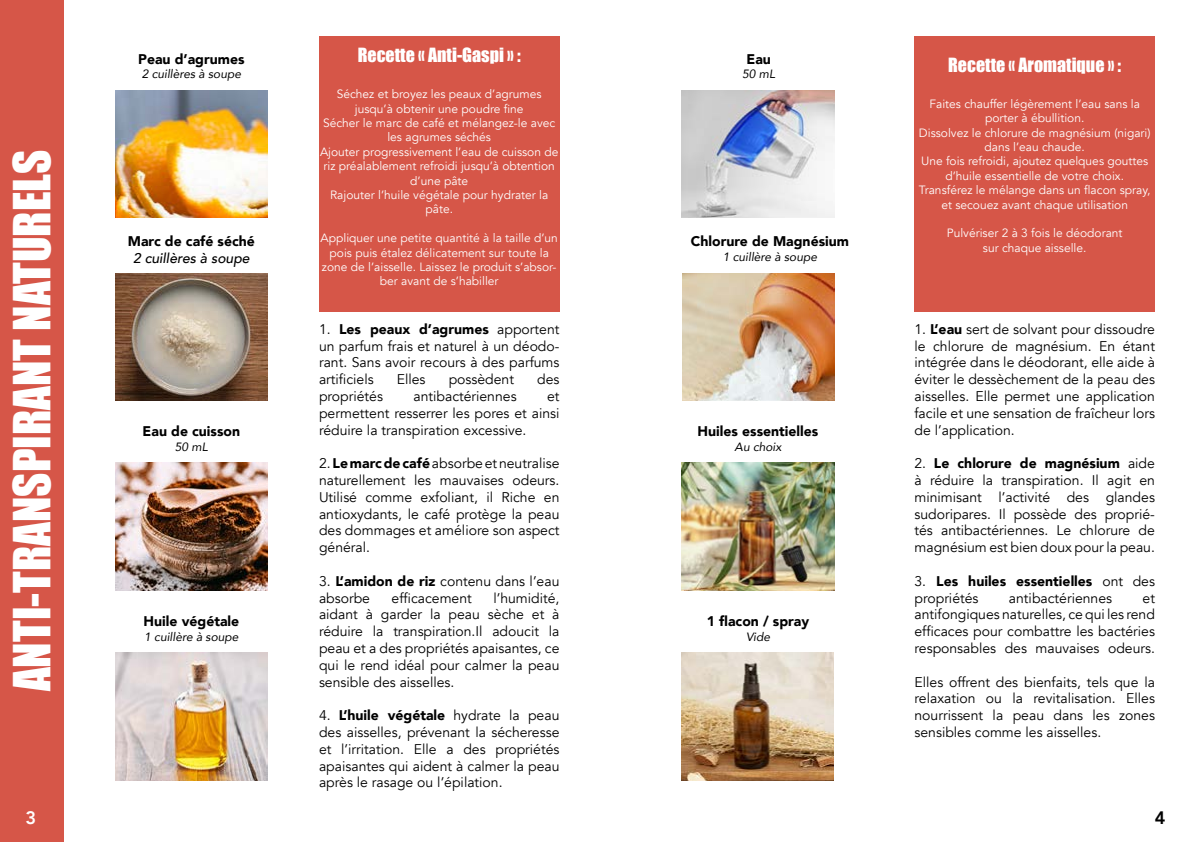
<style>
.page{position:relative;width:1191px;height:842px;background:#fff}
.page>*{position:absolute;margin:0;border:0;box-sizing:border-box;transform-origin:0 0}
.t1{font:47px "Impact";color:#fff}
.t2{font:18px "Impact";color:#fff}
.t3{font:800 18px "Avenir";color:#fff}
.t4{font:800 18px "Avenir";color:#000}
.t5{font:14px/16.8px "Avenir";color:#000;text-align:justify}
.t6{font:900 14px/16.8px "Avenir";color:#000}
.t7{font:italic 500 14px "Avenir";color:#000}
.t8{font:12px/14.4px "Avenir";color:#fff;text-align:center}
.t9{font:italic 12px "Avenir";color:#000}
.s1{font-weight:900}
.s2{font-weight:400}
</style>
<div class="page">
<img style="left:115px;top:653px;width:152px;height:127px">
<img style="left:115px;top:273px;width:152px;height:128px">
<img style="left:115px;top:463px;width:152px;height:127px">
<img style="left:115px;top:90px;width:152px;height:128px">
<div style="left:0;top:0;width:64px;height:842px;background:#d65648"></div>
<div style="left:319px;top:36px;width:240px;height:276px;background:#d65648"></div>
<img style="left:682px;top:90px;width:152px;height:128px">
<img style="left:682px;top:273px;width:152px;height:128px">
<img style="left:682px;top:463px;width:152px;height:127px">
<img style="left:682px;top:653px;width:151px;height:127px">
<div style="left:914px;top:36px;width:241px;height:276px;background:#d65648"></div>
<h1 class="t1" style="left:-4px;top:691px;width:543px;rotate:-90deg">ANTI-TRANSPIRANT NATURELS</h1>
<p class="t6" style="left:138px;top:50px;width:108px">Peau d’agrumes</p>
<p class="t9" style="left:142px;top:66px;width:101px">2 cuillères à soupe</p>
<p class="t6" style="left:128px;top:233px;width:129px">Marc de café séché</p>
<p class="t7" style="left:133px;top:250px;width:118px">2 cuillères à soupe</p>
<p class="t6" style="left:143px;top:423px;width:99px">Eau de cuisson</p>
<p class="t9" style="left:175px;top:439px;width:34px">50 mL</p>
<p class="t6" style="left:143px;top:613px;width:97px">Huile végétale</p>
<p class="t9" style="left:144px;top:629px;width:96px">1 cuillère à soupe</p>
<p class="t2" style="left:358px;top:41px;width:164px">Recette « Anti-Gaspi » :</p>
<p class="t8" style="left:320px;top:87px;width:240px">Séchez et broyez les peaux d’agrumes jusqu’à obtenir une poudre fine<br>Sécher le marc de café et mélangez-le avec les agrumes séchés<br>Ajouter progressivement l’eau de cuisson de riz préalablement refroidi jusqu’à obtention d’une pâte<br>Rajouter l’huile végétale pour hydrater la pâte.</p>
<p class="t8" style="left:320px;top:231px;width:239px">Appliquer une petite quantité à la taille d’un pois puis étalez délicatement sur toute la zone de l’aisselle. Laissez le produit s’absor&shy;ber avant de s’habiller</p>
<p class="t5" style="left:319px;top:321px;width:242px">1. <span class="s1">Les peaux d’agrumes</span> apportent un parfum frais et naturel à un déodo&shy;rant. Sans avoir recours à des parfums artificiels</p>
<p class="t5" style="left:397px;top:371px;width:30px">Elles</p>
<p class="t5" style="left:449px;top:371px;width:67px">possèdent</p>
<p class="t5" style="left:537px;top:371px;width:24px">des</p>
<p class="t5" style="left:319px;top:388px;width:65px">propriétés</p>
<p class="t5" style="left:413px;top:388px;width:105px">antibactériennes</p>
<p class="t5" style="left:319px;top:388px;width:242px;text-indent:228px">et permettent resserrer les pores et ainsi réduire la transpiration excessive.</p>
<p class="t5" style="left:319px;top:455px;width:242px">2. <span class="s1">Le marc de café</span> absorbe et neutralise naturellement les mauvaises odeurs.<br>Utilisé comme exfoliant, il Riche en antioxydants, le café protège la peau des dommages et améliore son aspect général.</p>
<p class="t5" style="left:319px;top:573px;width:242px">3. <span class="s1">L’amidon de riz</span> contenu dans l’eau absorbe</p>
<p class="t5" style="left:392px;top:590px;width:82px">efficacement</p>
<p class="t5" style="left:319px;top:590px;width:242px;text-indent:174px">l’humidité, aidant à garder la peau sèche et à réduire la transpiration.Il adoucit la peau et a des propriétés apaisantes, ce qui le rend idéal pour calmer la peau sensible des aisselles.</p>
<p class="t5" style="left:319px;top:707px;width:242px">4. <span class="s1">L’huile végétale</span> hydrate la peau des aisselles, prévenant la sécheresse et l’irritation. Elle a des propriétés apaisantes qui aident à calmer la peau après le rasage ou l’épilation.</p>
<p class="t6" style="left:746px;top:50px;width:26px">Eau</p>
<p class="t9" style="left:742px;top:66px;width:34px">50 mL</p>
<p class="t6" style="left:691px;top:233px;width:160px">Chlorure de Magnésium</p>
<p class="t9" style="left:723px;top:249px;width:96px">1 cuillère à soupe</p>
<p class="t6" style="left:697px;top:423px;width:122px">Huiles essentielles</p>
<p class="t9" style="left:734px;top:439px;width:48px">Au choix</p>
<p class="t6" style="left:707px;top:613px;width:104px">1 flacon / spray</p>
<p class="t9" style="left:746px;top:629px;width:25px">Vide</p>
<p class="t2" style="left:948px;top:51px;width:174px">Recette « Aromatique » :</p>
<p class="t8" style="left:919px;top:97px;width:233px">Faites chauffer légèrement l’eau sans la porter à ébullition.<br>Dissolvez le chlorure de magnésium (nigari) dans l’eau chaude.<br>Une fois refroidi, ajoutez quelques gouttes d’huile essentielle de votre choix.<br>Transférez le mélange dans un flacon spray, et secouez avant chaque utilisation</p>
<p class="t8" style="left:946px;top:226px;width:177px">Pulvériser 2 à 3 fois le déodorant sur chaque aisselle.</p>
<p class="t5" style="left:914px;top:321px;width:242px">1. <span class="s1">L’eau</span> sert de solvant pour dissoudre le chlorure de magnésium. En étant intégrée dans le déodorant, elle aide à éviter le dessèchement de la peau des aisselles. Elle permet une application facile et une sensation de fraîcheur lors de l’application.</p>
<p class="t5" style="left:914px;top:455px;width:242px">2. <span class="s1">Le chlorure de magnésium</span> aide à réduire la transpiration. Il agit en minimisant l’activité des glandes sudoripares. Il possède des proprié&shy;tés antibactériennes. Le chlorure de magnésium est bien doux pour la peau.</p>
<p class="t6" style="left:914px;top:572px;width:242px"><span class="s2">3.</span> Les huiles essentielles <span class="s2">ont des propriétés</span></p>
<p class="t5" style="left:1009px;top:590px;width:105px">antibactériennes</p>
<p class="t5" style="left:914px;top:590px;width:242px;text-indent:228px">et antifongiques naturelles, ce qui les rend efficaces pour combattre les bactéries responsables des mauvaises odeurs.</p>
<p class="t5" style="left:914px;top:674px;width:242px">Elles offrent des bienfaits, tels que la relaxation ou la revitalisation. Elles nourrissent la peau dans les zones sensibles comme les aisselles.</p>
<p class="t3" style="left:25px;top:804px;width:12px">3</p>
<p class="t4" style="left:1155px;top:804px;width:12px">4</p>
</div>
